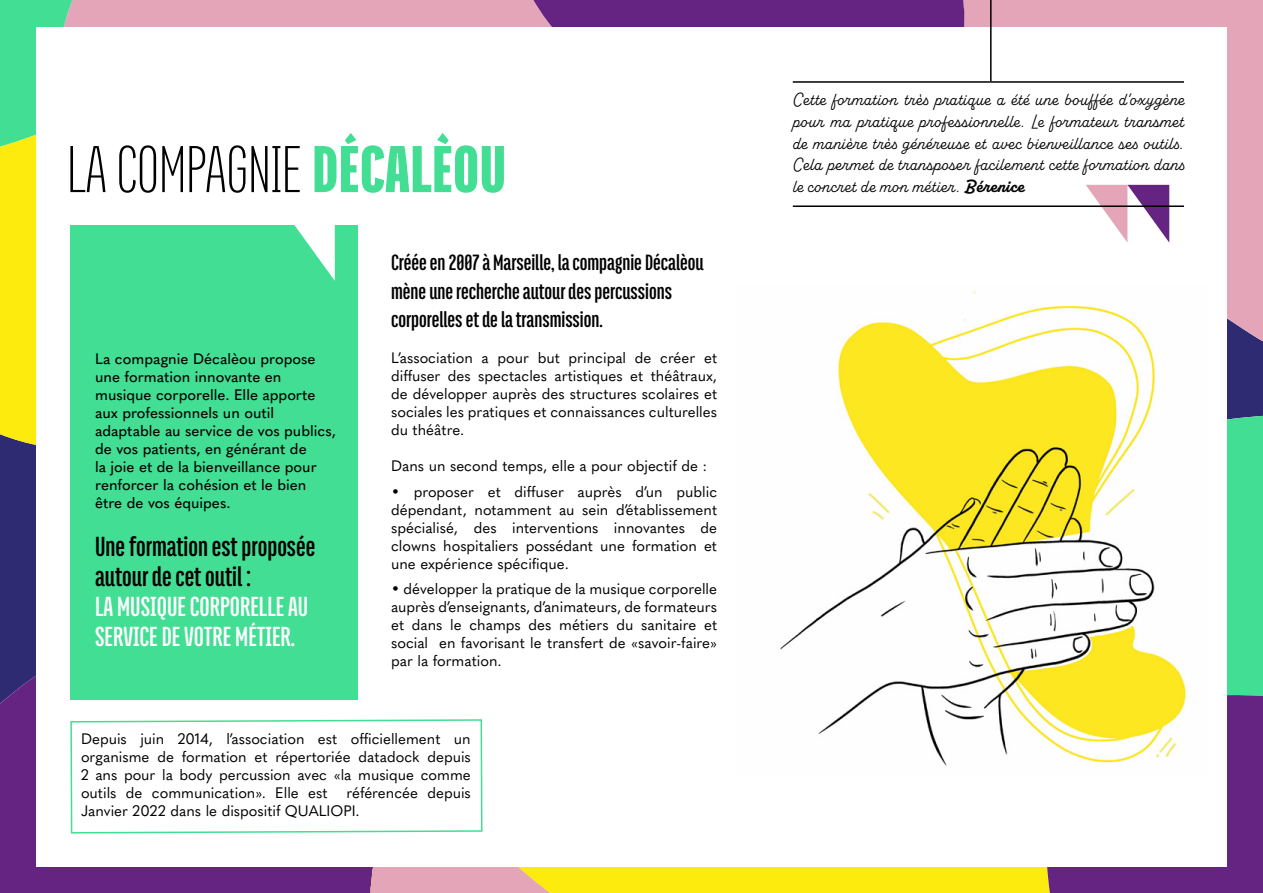
<style>
.page{position:relative;width:1263px;height:893px;background:#fff}
.page>*{position:absolute;margin:0;border:0;box-sizing:border-box;transform-origin:0 0}
.t1{font:72px "Titular";color:#000}
.t2{font:700 30px/30px "Titular";color:#fff}
.t3{font:700 30px/30px "Titular";color:#000}
.t4{font:700 24px/28.8px "Titular";color:#000}
.t5{font:18px/21.6px "Alkaline";letter-spacing:.03em;color:#000;text-align:justify}
.t6{font:15px/18px "Quasimoda";color:#000;text-align:justify}
.t7{font:500 15px/18px "Quasimoda";color:#000}
.s1{font-weight:800;color:#42de94}
.s2{font-weight:700}
</style>
<div class="page">
<div style="left:88px;top:0;width:430px;height:27px;background:#e5a5b9"></div>
<svg style="left:0;top:449px;width:370px;height:444px;background:#54297e"></svg>
<div style="left:964px;top:0;width:299px;height:365px;background:#e5a5b9"></div>
<div style="left:596px;top:867px;width:440px;height:26px;background:#fceb0d"></div>
<div style="left:1227px;top:413px;width:36px;height:282px;background:#42de94"></div>
<div style="left:518px;top:0;width:446px;height:27px;background:#662482"></div>
<div style="left:0;top:163px;width:36px;height:286px;background:#fceb0d"></div>
<div style="left:1036px;top:695px;width:227px;height:198px;background:#662482"></div>
<svg style="left:0;top:0;width:88px;height:163px;background:#62db88"></svg>
<svg style="left:370px;top:867px;width:226px;height:26px;background:#eab789"></svg>
<div style="left:36px;top:27px;width:1191px;height:839px;background:#fff"></div>
<div style="left:70px;top:225px;width:288px;height:474px;background:#42de94"></div>
<svg style="left:294px;top:225px;width:41px;height:56px"></svg>
<svg style="left:70px;top:719px;width:413px;height:115px"></svg>
<svg style="left:1086px;top:185px;width:83px;height:58px"></svg>
<hr style="left:793px;top:81px;width:391px;height:2px;background:#000">
<hr style="left:793px;top:205px;width:391px;height:2px;background:#000">
<hr style="left:990px;top:0;width:1px;height:81px;background:#000">
<img style="left:780px;top:289px;width:406px;height:477px">
<h1 class="t1" style="left:67px;top:135px;width:441px">LA COMPAGNIE<span class="s1">DÉCALÈOU</span></h1>
<p class="t7" style="left:95px;top:349px;width:242px">La compagnie Décalèou propose une formation innovante en musique corporelle. Elle apporte aux professionnels un outil adaptable au service de vos publics, de vos patients, en générant de<br>la joie et de la bienveillance pour renforcer la cohésion et le bien être de vos équipes.</p>
<h2 class="t3" style="left:95px;top:531px;width:222px">Une formation est proposée autour de cet outil :</h2>
<h2 class="t2" style="left:95px;top:591px;width:215px">LA MUSIQUE CORPORELLE AU<br>SERVICE DE VOTRE MÉTIER.</h2>
<h3 class="t4" style="left:391px;top:248px;width:314px">Créée en 2007 à Marseille, la compagnie Décalèou mène une recherche autour des percussions corporelles et de la transmission.</h3>
<p class="t6" style="left:391px;top:348px;width:328px">L’association a pour but principal de créer et diffuser des spectacles artistiques et théâtraux, de développer auprès des structures scolaires et sociales les pratiques et connaissances culturelles du théâtre.</p>
<p class="t6" style="left:391px;top:456px;width:318px">Dans un second temps, elle a pour objectif de :</p>
<p class="t6" style="left:391px;top:482px;width:328px">• proposer et diffuser auprès d’un public dépendant, notamment au sein d’établissement spécialisé, des interventions innovantes de clowns hospitaliers possédant une formation et une expérience spécifique.</p>
<p class="t6" style="left:391px;top:579px;width:328px">• développer la pratique de la musique corporelle auprès d’enseignants, d’animateurs, de formateurs et dans le champs des métiers du sanitaire et social en favorisant le transfert de «savoir-faire» par la formation.</p>
<p class="t6" style="left:81px;top:729px;width:391px">Depuis juin 2014, l’association est officiellement un organisme de formation et répertoriée datadock depuis 2 ans pour la body percussion avec «la musique comme outils de communication». Elle est</p>
<p class="t6" style="left:81px;top:783px;width:391px;text-indent:265px">référencée depuis<br>Janvier 2022 dans le dispositif QUALIOPI.</p>
<p class="t5" style="left:793px;top:90px;width:393px">Cette formation très pratique a été une bouffée d’oxygène pour ma pratique professionnelle. Le formateur transmet de manière très généreuse et avec bienveillance ses outils.<br>Cela permet de transposer facilement cette formation dans le concret de mon métier. <span class="s2">Bérenice</span></p>
</div>
